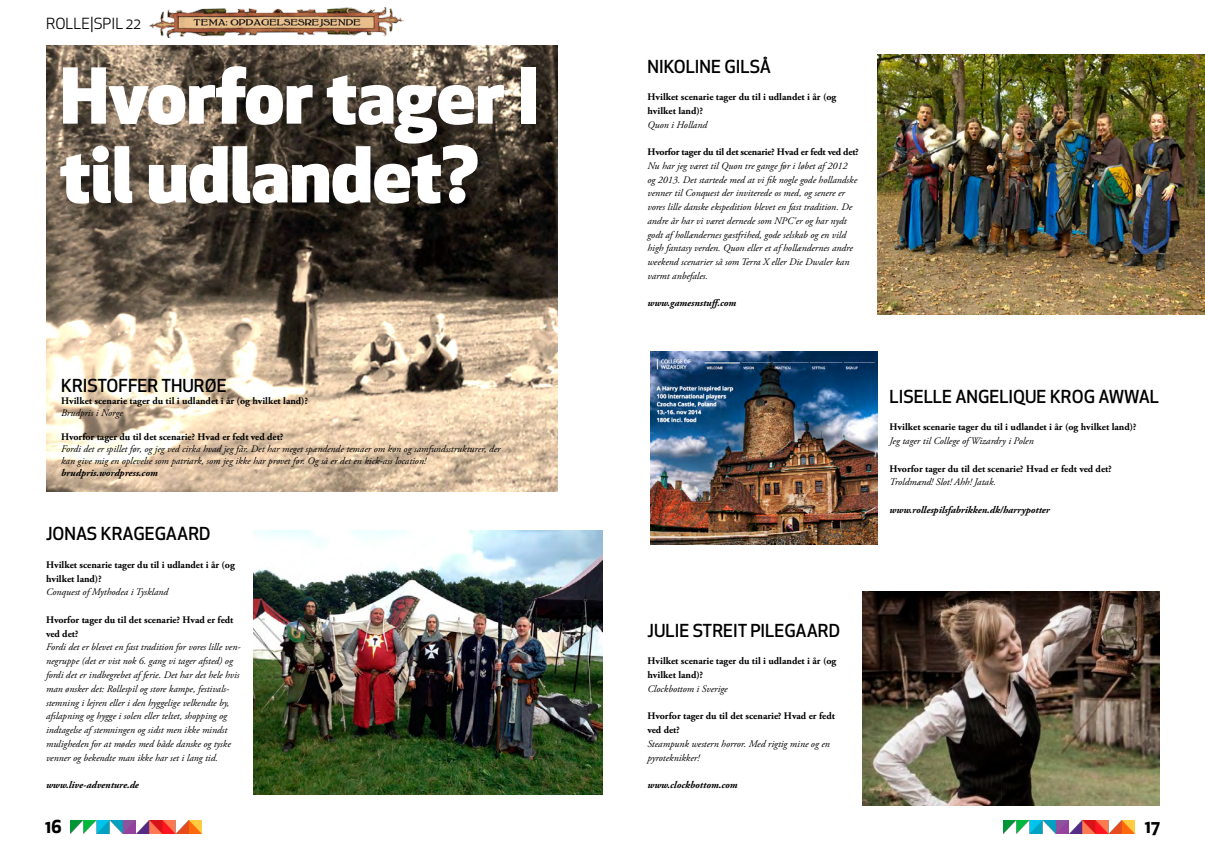
<style>
.page{position:relative;width:1205px;height:851px;background:#fff}
.page>*{position:absolute;margin:0;border:0;box-sizing:border-box;transform-origin:0 0}
.t1{font:800 75px/78.8px "Apex New";color:#fff}
.t2{font:500 17.5px "Apex New";color:#000}
.t3{font:700 17.5px "Apex New";color:#000}
.t4{font:15px "Apex New";color:#000}
.t5{font:italic 10px/13.8px "Adobe Garamond Pro";color:#000}
.t6{font:700 10px/13.8px "Adobe Garamond Pro";color:#000}
.t7{font:italic 700 10px "Adobe Garamond Pro";color:#000}
.t8{font:700 10px "Adobe Garamond Pro";letter-spacing:-.02em;color:#000}
</style>
<div class="page">
<img style="left:70px;top:820px;width:131px;height:13px">
<img style="left:46px;top:45px;width:511px;height:446px">
<img style="left:1004px;top:820px;width:130px;height:13px">
<img style="left:149px;top:8px;width:254px;height:30px">
<img style="left:651px;top:351px;width:226px;height:193px">
<img style="left:877px;top:54px;width:328px;height:260px">
<img style="left:253px;top:530px;width:349px;height:264px">
<img style="left:862px;top:591px;width:298px;height:214px">
<h3 class="t4" style="left:46px;top:14px;width:96px">ROLLE|SPIL 22</h3>
<h1 class="t1" style="left:60px;top:54px;width:480px">Hvorfor tager I til udlandet?</h1>
<h2 class="t2" style="left:61px;top:373px;width:167px">KRISTOFFER THURØE</h2>
<p class="t6" style="left:61px;top:394px;width:248px">Hvilket scenarie tager du til i udlandet i år (og hvilket land)?</p>
<p class="t5" style="left:61px;top:406px;width:63px">Brudpris i Norge</p>
<p class="t6" style="left:61px;top:430px;width:224px">Hvorfor tager du til det scenarie? Hvad er fedt ved det?</p>
<p class="t5" style="left:61px;top:442px;width:441px;line-height:12px">Fordi det er spillet før, og jeg ved cirka hvad jeg får. Det har meget spændende temaer om køn og samfundsstrukturer, der kan give mig en oplevelse som patriark, som jeg ikke har prøvet før. Og så er det en kick-ass location!</p>
<p class="t7" style="left:61px;top:466px;width:98px">brudpris.wordpress.com</p>
<h2 class="t2" style="left:46px;top:522px;width:166px">JONAS KRAGEGAARD</h2>
<p class="t6" style="left:46px;top:558px;width:190px">Hvilket scenarie tager du til i udlandet i år (og hvilket land)?</p>
<p class="t5" style="left:46px;top:585px;width:124px">Conquest of Mythodea i Tyskland</p>
<p class="t6" style="left:46px;top:613px;width:189px">Hvorfor tager du til det scenarie? Hvad er fedt ved det?</p>
<p class="t5" style="left:46px;top:640px;width:196px">Fordi det er blevet en fast tradition for vores lille ven&shy;negruppe (det er vist nok 6. gang vi tager afsted) og fordi det er indbegrebet af ferie. Det har det hele hvis man ønsker det: Rollespil og store kampe, festivals&shy;stemning i lejren eller i den hyggelige velkendte by, afslapning og hygge i solen eller teltet, shopping og indtagelse af stemningen og sidst men ikke mindst muligheden for at mødes med både danske og tyske venner og bekendte man ikke har set i lang tid.</p>
<p class="t7" style="left:46px;top:779px;width:94px">www.live-adventure.de</p>
<h2 class="t2" style="left:647px;top:54px;width:125px">NIKOLINE GILSÅ</h2>
<p class="t6" style="left:647px;top:90px;width:190px">Hvilket scenarie tager du til i udlandet i år (og hvilket land)?</p>
<p class="t5" style="left:647px;top:118px;width:61px">Quon i Holland</p>
<p class="t8" style="left:647px;top:146px;width:213px">Hvorfor tager du til det scenarie? Hvad er fedt ved det?</p>
<p class="t5" style="left:647px;top:159px;width:211px">Nu har jeg været til Quon tre gange før i løbet af 2012 og 2013. Det startede med at vi fik nogle gode hollandske venner til Conquest der inviterede os med, og senere er vores lille danske ekspedition blevet en fast tradition. De andre år har vi været dernede som NPC'er og har nydt godt af hollændernes gæstfrihed, gode selskab og en vild high fantasy verden. Quon eller et af hollændernes andre weekend scenarier så som Terra X eller Die Dwaler kan varmt anbefales.</p>
<p class="t7" style="left:647px;top:297px;width:90px">www.gamesnstuff.com</p>
<h2 class="t2" style="left:889px;top:384px;width:271px">LISELLE ANGELIQUE KROG AWWAL</h2>
<p class="t6" style="left:889px;top:420px;width:248px">Hvilket scenarie tager du til i udlandet i år (og hvilket land)?</p>
<p class="t5" style="left:889px;top:434px;width:146px">Jeg tager til College of Wizardry i Polen</p>
<p class="t6" style="left:889px;top:461px;width:224px">Hvorfor tager du til det scenarie? Hvad er fedt ved det?</p>
<p class="t5" style="left:889px;top:475px;width:108px">Troldmænd! Slot! Ahh! Jatak.</p>
<p class="t7" style="left:889px;top:504px;width:162px">www.rollespilsfabrikken.dk/harrypotter</p>
<h2 class="t2" style="left:647px;top:618px;width:194px">JULIE STREIT PILEGAARD</h2>
<p class="t6" style="left:647px;top:654px;width:190px">Hvilket scenarie tager du til i udlandet i år (og hvilket land)?</p>
<p class="t5" style="left:647px;top:681px;width:82px">Clockbottom i Sverige</p>
<p class="t6" style="left:647px;top:709px;width:189px">Hvorfor tager du til det scenarie? Hvad er fedt ved det?</p>
<p class="t5" style="left:647px;top:736px;width:184px">Steampunk western horror. Med rigtig mine og en pyroteknikker!</p>
<p class="t7" style="left:647px;top:779px;width:92px">www.clockbottom.com</p>
<h2 class="t3" style="left:45px;top:814px;width:19px">16</h2>
<h2 class="t3" style="left:1145px;top:814px;width:17px">17</h2>
</div>
